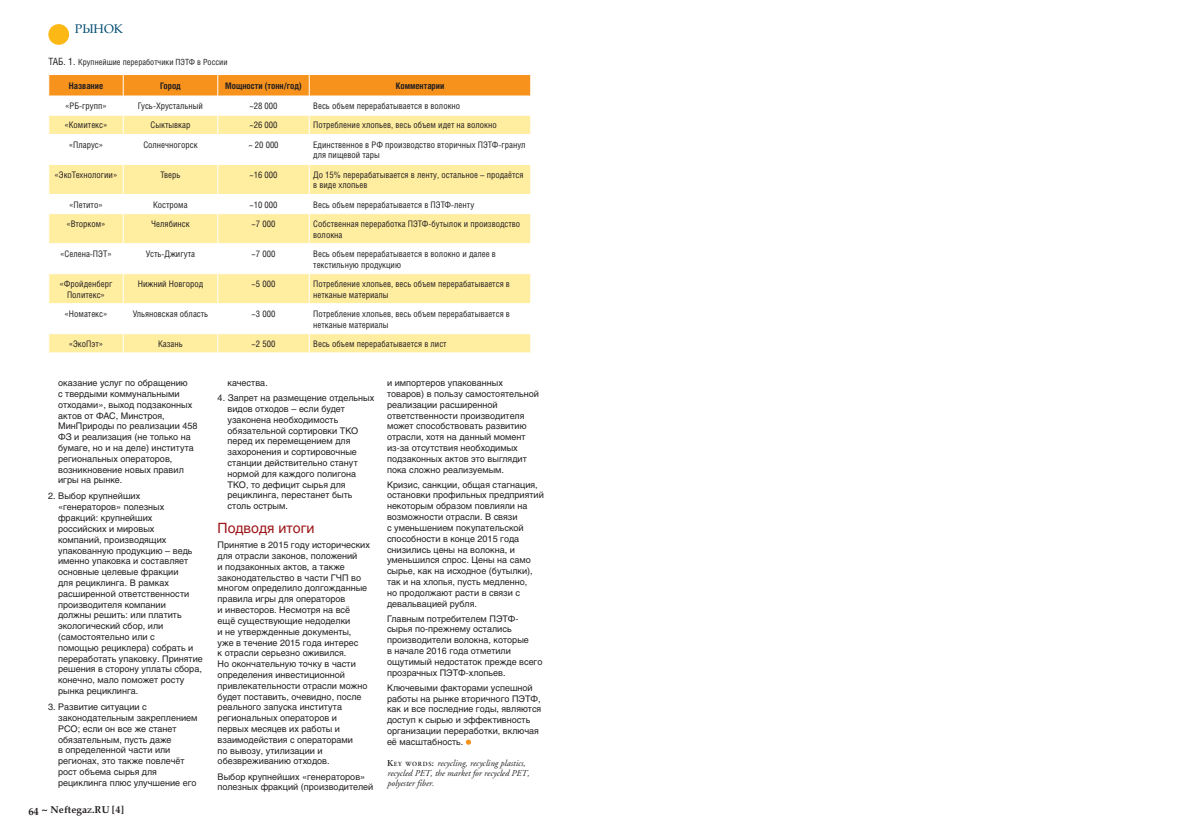
<style>
.page{position:relative;width:1191px;height:837px;background:#fff}
.page>*{position:absolute;margin:0;border:0;box-sizing:border-box;transform-origin:0 0}
.Podzag1{font:14px "Helios";color:#9c1418}
.t1{font:12px "Palladium";color:#004c72}
.t2{font:700 9.5px "Palladium";color:#231f20}
.Text{font:9px/10.8px "Helios";color:#231f20}
.Text-2{font:9px/10.8px "Helios Cond";color:#231f20}
.Key{font:italic 9px/10.1px "APC Garamond C";color:#231f20}
.Text-3{font:700 9px "Helios Cond";color:#231f20}
.Vrezka{font:8.5px "Helios Cond";color:#231f20}
.s1{font-size:10px}
.s2{font-weight:700;font-style:normal}
.s3{font-weight:700;font-style:normal;font-size:6.3px}
</style>
<div class="page">
<div style="left:48px;top:24px;width:21px;height:21px;background:#fcb814;border-radius:50%"></div>
<svg style="left:466px;top:739px;width:5px;height:5px"></svg>
<svg style="left:48px;top:74px;width:483px;height:278px"></svg>
<p class="t1" style="left:75px;top:21px;width:50px">РЫНОК</p>
<p class="Vrezka" style="left:48px;top:56px;width:181px"><span class="s1">ТАБ. 1.</span> Крупнейшие переработчики ПЭТФ в России</p>
<p class="Text-3" style="left:69px;top:80px;width:36px">Название</p>
<p class="Text-3" style="left:160px;top:80px;width:22px">Город</p>
<p class="Text-3" style="left:225px;top:80px;width:78px">Мощности (тонн/год)</p>
<p class="Text-3" style="left:396px;top:80px;width:50px">Комментарии</p>
<p class="Text-2" style="left:65px;top:100px;width:43px">«РБ-групп»</p>
<p class="Text-2" style="left:138px;top:100px;width:67px">Гусь-Хрустальный</p>
<p class="Text-2" style="left:249px;top:100px;width:30px">~28 000</p>
<p class="Text-2" style="left:313px;top:100px;width:149px">Весь объем перерабатывается в волокно</p>
<p class="Text-2" style="left:65px;top:120px;width:44px">«Комитекс»</p>
<p class="Text-2" style="left:150px;top:120px;width:41px">Сыктывкар</p>
<p class="Text-2" style="left:249px;top:120px;width:30px">~26 000</p>
<p class="Text-2" style="left:313px;top:120px;width:185px">Потребление хлопьев, весь объем идет на волокно</p>
<p class="Text-2" style="left:69px;top:139px;width:36px">«Пларус»</p>
<p class="Text-2" style="left:143px;top:139px;width:56px">Солнечногорск</p>
<p class="Text-2" style="left:248px;top:139px;width:32px">~ 20 000</p>
<p class="Text-2" style="left:313px;top:139px;width:214px">Единственное в РФ производство вторичных ПЭТФ-гранул для пищевой тары</p>
<p class="Text-2" style="left:55px;top:169px;width:64px">«ЭкоТехнологии»</p>
<p class="Text-2" style="left:160px;top:169px;width:22px">Тверь</p>
<p class="Text-2" style="left:249px;top:169px;width:30px">~16 000</p>
<p class="Text-2" style="left:313px;top:169px;width:212px">До 15% перерабатывается в ленту, остальное – продаётся в виде хлопьев</p>
<p class="Text-2" style="left:69px;top:199px;width:35px">«Петито»</p>
<p class="Text-2" style="left:153px;top:199px;width:36px">Кострома</p>
<p class="Text-2" style="left:249px;top:199px;width:30px">~10 000</p>
<p class="Text-2" style="left:313px;top:199px;width:162px">Весь объем перерабатывается в ПЭТФ-ленту</p>
<p class="Text-2" style="left:66px;top:218px;width:41px">«Вторком»</p>
<p class="Text-2" style="left:151px;top:218px;width:40px">Челябинск</p>
<p class="Text-2" style="left:252px;top:218px;width:25px">~7 000</p>
<p class="Text-2" style="left:313px;top:218px;width:208px">Собственная переработка ПЭТФ-бутылок и производство волокна</p>
<p class="Text-2" style="left:60px;top:248px;width:53px">«Селена-ПЭТ»</p>
<p class="Text-2" style="left:146px;top:248px;width:51px">Усть-Джигута</p>
<p class="Text-2" style="left:252px;top:248px;width:25px">~7 000</p>
<p class="Text-2" style="left:313px;top:248px;width:184px">Весь объем перерабатывается в волокно и далее в текстильную продукцию</p>
<p class="Text-2" style="left:60px;top:278px;width:54px;text-align:center">«Фройденберг<br>Политекс»</p>
<p class="Text-2" style="left:138px;top:278px;width:67px">Нижний Новгород</p>
<p class="Text-2" style="left:252px;top:278px;width:25px">~5 000</p>
<p class="Text-2" style="left:313px;top:278px;width:198px">Потребление хлопьев, весь объем перерабатывается в нетканые материалы</p>
<p class="Text-2" style="left:65px;top:308px;width:44px">«Номатекс»</p>
<p class="Text-2" style="left:133px;top:308px;width:77px">Ульяновская область</p>
<p class="Text-2" style="left:252px;top:308px;width:25px">~3 000</p>
<p class="Text-2" style="left:313px;top:308px;width:198px">Потребление хлопьев, весь объем перерабатывается в нетканые материалы</p>
<p class="Text-2" style="left:69px;top:338px;width:36px">«ЭкоПэт»</p>
<p class="Text-2" style="left:158px;top:338px;width:26px">Казань</p>
<p class="Text-2" style="left:252px;top:338px;width:25px">~2 500</p>
<p class="Text-2" style="left:313px;top:338px;width:135px">Весь объем перерабатывается в лист</p>
<p class="Text" style="left:58px;top:377px;width:141px">оказание услуг по обращению<br>с твердыми коммунальными отходами», выход подзаконных актов от ФАС, Минстроя,<br>МинПрироды по реализации 458<br>ФЗ и реализация (не только на бумаге, но и на деле) института региональных операторов, возникновение новых правил игры на рынке.</p>
<p class="Text" style="left:58px;top:490px;width:146px;text-indent:-10px">2. Выбор крупнейших «генераторов» полезных фракций: крупнейших российских и мировых<br>компаний, производящих упакованную продукцию – ведь именно упаковка и составляет основные целевые фракции<br>для рециклинга. В рамках расширенной ответственности производителя компании<br>должны решить: или платить экологический сбор, или (самостоятельно или с<br>помощью рециклера) собрать и переработать упаковку. Принятие решения в сторону уплаты сбора, конечно, мало поможет росту рынка рециклинга.</p>
<p class="Text" style="left:58px;top:701px;width:141px;text-indent:-10px">3. Развитие ситуации с законодательным закреплением<br>РСО; если он все же станет обязательным, пусть даже<br>в определенной части или регионах, это также повлечёт рост объема сырья для рециклинга плюс улучшение его</p>
<p class="t2" style="left:28px;top:803px;width:97px"><span class="s1">64 ~</span> Neftegaz.RU [4]</p>
<p class="Text" style="left:227px;top:377px;width:42px">качества.</p>
<p class="Text" style="left:227px;top:392px;width:148px;text-indent:-10px">4. Запрет на размещение отдельных видов отходов – если будет узаконена необходимость обязательной сортировки ТКО перед их перемещением для захоронения и сортировочные станции действительно станут нормой для каждого полигона<br>ТКО, то дефицит сырья для рециклинга, перестанет быть столь острым.</p>
<p class="Podzag1" style="left:218px;top:519px;width:98px">Подводя итоги</p>
<p class="Text" style="left:218px;top:539px;width:154px">Принятие в 2015 году исторических для отрасли законов, положений<br>и подзаконных актов, а также законодательство в части ГЧП во многом определило долгожданные правила игры для операторов<br>и инвесторов. Несмотря на всё ещё существующие недоделки<br>и не утвержденные документы,<br>уже в течение 2015 года интерес<br>к отрасли серьезно оживился.<br>Но окончательную точку в части определения инвестиционной привлекательности отрасли можно будет поставить, очевидно, после реального запуска института региональных операторов и первых месяцев их работы и взаимодействия с операторами<br>по вывозу, утилизации и обезвреживанию отходов.</p>
<p class="Text" style="left:218px;top:770px;width:157px">Выбор крупнейших «генераторов» полезных фракций (производителей</p>
<p class="Text" style="left:387px;top:377px;width:154px">и импортеров упакованных товаров) в пользу самостоятельной реализации расширенной ответственности производителя может способствовать развитию отрасли, хотя на данный момент из-за отсутствия необходимых подзаконных актов это выглядит пока сложно реализуемым.</p>
<p class="Text" style="left:387px;top:479px;width:158px">Кризис, санкции, общая стагнация, остановки профильных предприятий некоторым образом повлияли на возможности отрасли. В связи<br>с уменьшением покупательской способности в конце 2015 года снизились цены на волокна, и уменьшился спрос. Цены на само сырье, как на исходное (бутылки), так и на хлопья, пусть медленно,<br>но продолжают расти в связи с девальвацией рубля.</p>
<p class="Text" style="left:387px;top:612px;width:157px">Главным потребителем ПЭТФ&shy;сырья по-прежнему остались производители волокна, которые<br>в начале 2016 года отметили ощутимый недостаток прежде всего прозрачных ПЭТФ-хлопьев.</p>
<p class="Text" style="left:387px;top:681px;width:156px">Ключевыми факторами успешной работы на рынке вторичного ПЭТФ, как и все последние годы, являются доступ к сырью и эффективность организации переработки, включая её масштабность.</p>
<p class="Key" style="left:387px;top:757px;width:144px"><span class="s2">K</span><span class="s3">EY WORDS</span><span class="s2">:</span> recycling, recycling plastics, recycled PET, the market for recycled PET, polyester fiber.</p>
</div>
